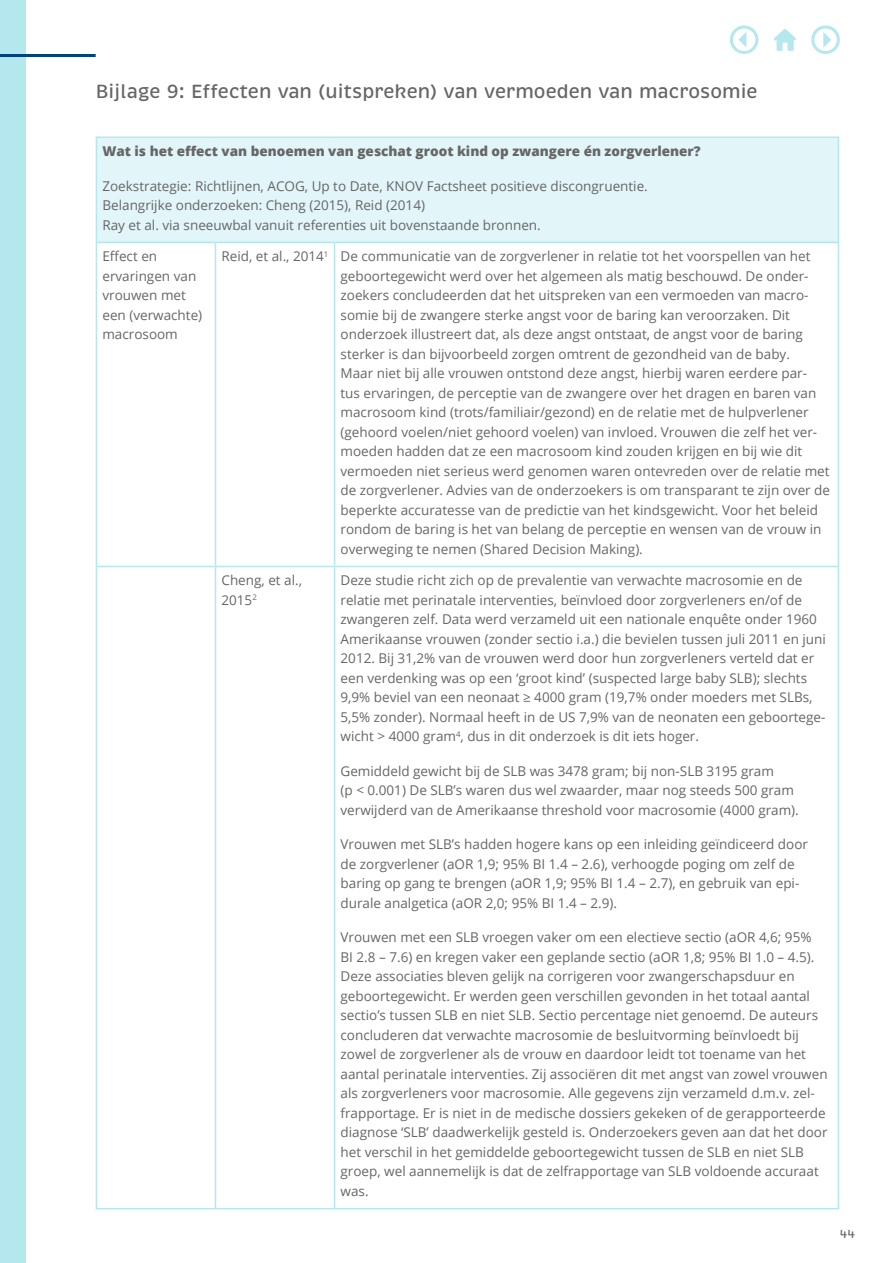
<style>
.page{position:relative;width:893px;height:1263px;background:#fff}
.page>*{position:absolute;margin:0;border:0;box-sizing:border-box;transform-origin:0 0}
.t1{font:500 19.5px "Brevia";color:#666}
.t2{font:13.5px/19.5px "Open Sans";color:#666}
.t3{font:800 13.5px "Open Sans";color:#666}
.t4{font:500 12px "Brevia";color:#666}
</style>
<div class="page">
<div style="left:0;top:0;width:26px;height:1263px;background:#b4e7ee"></div>
<hr style="left:0;top:54px;width:96px;height:3px;background:#004183">
<div style="left:96px;top:137px;width:742px;height:105px;background:#e2f5f8"></div>
<hr style="left:96px;top:137px;width:119px;height:1px;background:#b4e7ee">
<hr style="left:96px;top:138px;width:1px;height:104px;background:#b4e7ee">
<hr style="left:215px;top:137px;width:120px;height:1px;background:#b4e7ee">
<hr style="left:335px;top:137px;width:504px;height:1px;background:#b4e7ee">
<hr style="left:838px;top:138px;width:1px;height:104px;background:#b4e7ee">
<hr style="left:96px;top:242px;width:119px;height:1px;background:#b4e7ee">
<hr style="left:96px;top:243px;width:1px;height:323px;background:#b4e7ee">
<hr style="left:215px;top:242px;width:120px;height:1px;background:#b4e7ee">
<hr style="left:215px;top:243px;width:1px;height:323px;background:#b4e7ee">
<hr style="left:335px;top:242px;width:504px;height:1px;background:#b4e7ee">
<hr style="left:334px;top:243px;width:1px;height:323px;background:#b4e7ee">
<hr style="left:838px;top:243px;width:1px;height:323px;background:#b4e7ee">
<hr style="left:96px;top:566px;width:119px;height:1px;background:#b4e7ee">
<hr style="left:96px;top:567px;width:1px;height:641px;background:#b4e7ee">
<hr style="left:215px;top:566px;width:120px;height:1px;background:#b4e7ee">
<hr style="left:215px;top:567px;width:1px;height:641px;background:#b4e7ee">
<hr style="left:335px;top:566px;width:504px;height:1px;background:#b4e7ee">
<hr style="left:334px;top:567px;width:1px;height:641px;background:#b4e7ee">
<hr style="left:838px;top:567px;width:1px;height:641px;background:#b4e7ee">
<hr style="left:96px;top:1208px;width:119px;height:1px;background:#b4e7ee">
<hr style="left:215px;top:1208px;width:120px;height:1px;background:#b4e7ee">
<hr style="left:335px;top:1208px;width:504px;height:1px;background:#b4e7ee">
<div style="left:811px;top:25px;width:29px;height:29px;border:3px solid #b4e7ee;border-radius:50%"></div>
<svg style="left:823px;top:32px;width:8px;height:16px"></svg>
<div style="left:730px;top:25px;width:28px;height:29px;border:3px solid #b4e7ee;border-radius:50%"></div>
<svg style="left:738px;top:32px;width:8px;height:15px"></svg>
<svg style="left:774px;top:29px;width:22px;height:22px"></svg>
<h1 class="t1" style="left:96px;top:79px;width:663px">Bijlage 9: Effecten van (uitspreken) van vermoeden van macrosomie</h1>
<p class="t3" style="left:102px;top:141px;width:600px">Wat is het effect van benoemen van geschat groot kind op zwangere én zorgverlener?</p>
<p class="t2" style="left:102px;top:176px;width:547px">Zoekstrategie: Richtlijnen, ACOG, Up to Date, KNOV Factsheet positieve discongruentie.<br>Belangrijke onderzoeken: Cheng (2015), Reid (2014)<br>Ray et al. via sneeuwbal vanuit referenties uit bovenstaande bronnen.</p>
<p class="t2" style="left:102px;top:246px;width:101px">Effect en ervaringen van vrouwen met een (verwachte) macrosoom</p>
<p class="t2" style="left:341px;top:246px;width:491px;text-indent:-119px">Reid, et al., 2014<sup>1</sup> De communicatie van de zorgverlener in relatie tot het voorspellen van het geboortegewicht werd over het algemeen als matig beschouwd. De onder&shy;zoekers concludeerden dat het uitspreken van een vermoeden van macro&shy;somie bij de zwangere sterke angst voor de baring kan veroorzaken. Dit onderzoek illustreert dat, als deze angst ontstaat, de angst voor de baring sterker is dan bijvoorbeeld zorgen omtrent de gezondheid van de baby.<br>Maar niet bij alle vrouwen ontstond deze angst, hierbij waren eerdere par-<br>tus ervaringen, de perceptie van de zwangere over het dragen en baren van macrosoom kind (trots/familiair/gezond) en de relatie met de hulpverlener (gehoord voelen/niet gehoord voelen) van invloed. Vrouwen die zelf het ver&shy;moeden hadden dat ze een macrosoom kind zouden krijgen en bij wie dit vermoeden niet serieus werd genomen waren ontevreden over de relatie met de zorgverlener. Advies van de onderzoekers is om transparant te zijn over de beperkte accuratesse van de predictie van het kindsgewicht. Voor het beleid rondom de baring is het van belang de perceptie en wensen van de vrouw in overweging te nemen (Shared Decision Making).</p>
<p class="t2" style="left:221px;top:570px;width:82px">Cheng, et al.,<br>2015<sup>2</sup></p>
<p class="t2" style="left:341px;top:570px;width:487px">Deze studie richt zich op de prevalentie van verwachte macrosomie en de relatie met perinatale interventies, beïnvloed door zorgverleners en/of de zwangeren zelf. Data werd verzameld uit een nationale enquête onder 1960<br>Amerikaanse vrouwen (zonder sectio i.a.) die bevielen tussen juli 2011 en juni 2012. Bij 31,2% van de vrouwen werd door hun zorgverleners verteld dat er een verdenking was op een ‘groot kind’ (suspected large baby SLB); slechts 9,9% beviel van een neonaat ≥ 4000 gram (19,7% onder moeders met SLBs, 5,5% zonder). Normaal heeft in de US 7,9% van de neonaten een geboortege&shy;wicht &gt; 4000 gram<sup>4</sup>, dus in dit onderzoek is dit iets hoger.</p>
<p class="t2" style="left:341px;top:761px;width:460px">Gemiddeld gewicht bij de SLB was 3478 gram; bij non-SLB 3195 gram<br>(p &lt; 0.001) De SLB’s waren dus wel zwaarder, maar nog steeds 500 gram verwijderd van de Amerikaanse threshold voor macrosomie (4000 gram).</p>
<p class="t2" style="left:341px;top:834px;width:469px">Vrouwen met SLB’s hadden hogere kans op een inleiding geïndiceerd door de zorgverlener (aOR 1,9; 95% BI 1.4 – 2.6), verhoogde poging om zelf de baring op gang te brengen (aOR 1,9; 95% BI 1.4 – 2.7), en gebruik van epi&shy;durale analgetica (aOR 2,0; 95% BI 1.4 – 2.9).</p>
<p class="t2" style="left:341px;top:927px;width:489px">Vrouwen met een SLB vroegen vaker om een electieve sectio (aOR 4,6; 95%<br>BI 2.8 – 7.6) en kregen vaker een geplande sectio (aOR 1,8; 95% BI 1.0 – 4.5).<br>Deze associaties bleven gelijk na corrigeren voor zwangerschapsduur en geboortegewicht. Er werden geen verschillen gevonden in het totaal aantal sectio’s tussen SLB en niet SLB. Sectio percentage niet genoemd. De auteurs concluderen dat verwachte macrosomie de besluitvorming beïnvloedt bij zowel de zorgverlener als de vrouw en daardoor leidt tot toename van het aantal perinatale interventies. Zij associëren dit met angst van zowel vrouwen als zorgverleners voor macrosomie. Alle gegevens zijn verzameld d.m.v. zel&shy;frapportage. Er is niet in de medische dossiers gekeken of de gerapporteerde diagnose ‘SLB’ daadwerkelijk gesteld is. Onderzoekers geven aan dat het door het verschil in het gemiddelde geboortegewicht tussen de SLB en niet SLB groep, wel aannemelijk is dat de zelfrapportage van SLB voldoende accuraat was.</p>
<p class="t4" style="left:840px;top:1227px;width:17px">44</p>
</div>
